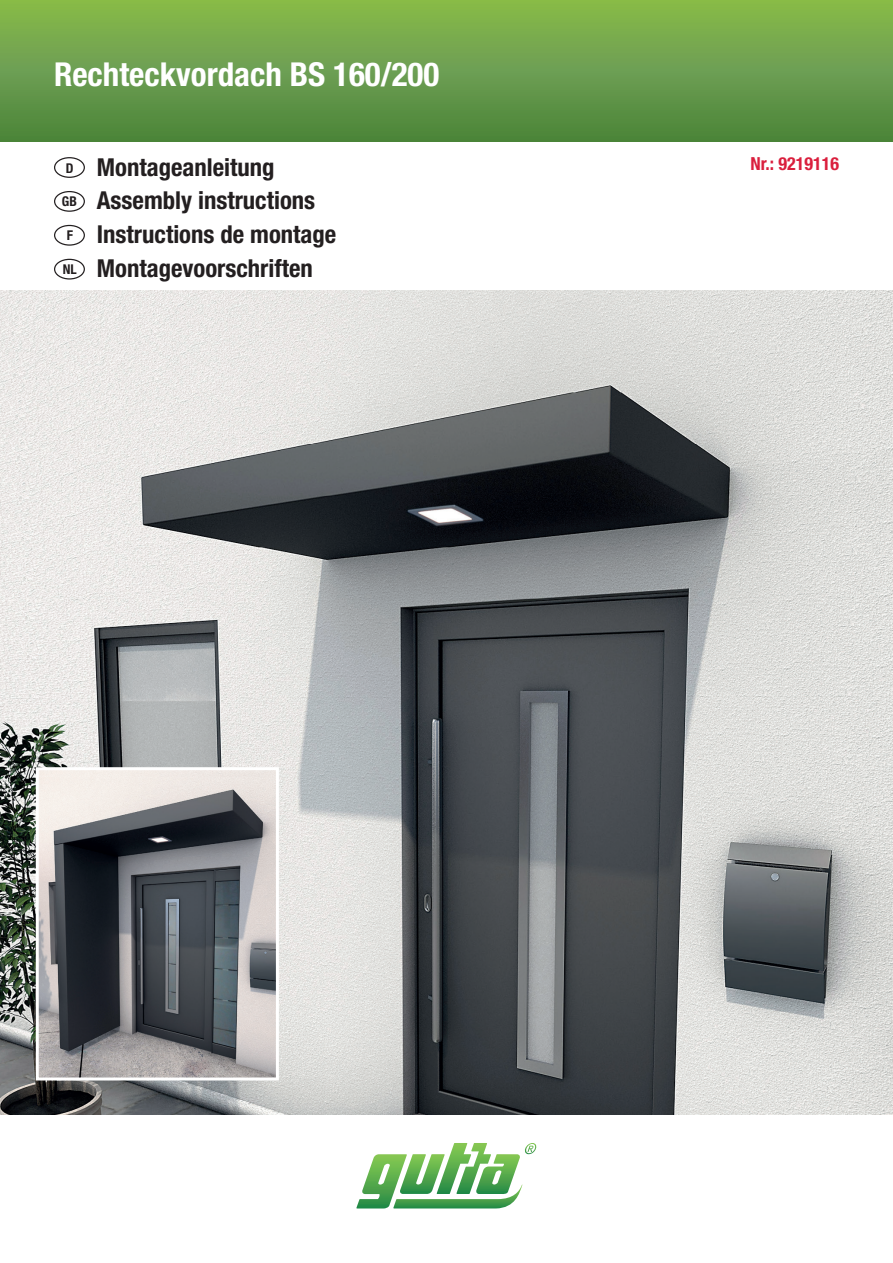
<style>
.page{position:relative;width:893px;height:1263px;background:#fff}
.page>*{position:absolute;margin:0;border:0;box-sizing:border-box;transform-origin:0 0}
.t1{font:700 condensed 33px "Helvetica Neue LT Pro";color:#fff}
.t2{font:700 condensed 24.75px/33.8px "Helvetica Neue LT Pro";color:#231f20}
.t3{font:700 condensed 18px "Helvetica Neue LT Pro";color:#da1f3d}
.t4{font:700 condensed 13.5px "Helvetica Neue LT Pro";color:#231f20}
</style>
<div class="page">
<img style="left:0;top:291px;width:893px;height:823px">
<img style="left:40px;top:771px;width:235px;height:305px">
<div style="left:36px;top:767px;width:243px;height:313px;border:3px solid #fff"></div>
<div style="left:54px;top:157px;width:31px;height:21px;border:1px solid #231f20;border-radius:50%"></div>
<div style="left:54px;top:191px;width:31px;height:21px;border:1px solid #231f20;border-radius:50%"></div>
<div style="left:54px;top:225px;width:31px;height:21px;border:1px solid #231f20;border-radius:50%"></div>
<div style="left:54px;top:259px;width:31px;height:21px;border:1px solid #231f20;border-radius:50%"></div>
<div style="left:0;top:0;width:893px;height:142px;background:linear-gradient(to bottom,#8abb51,#4c8441)"></div>
<img style="left:491px;top:1154px;width:29px;height:30px">
<img style="left:356px;top:1154px;width:44px;height:54px">
<img style="left:445px;top:1143px;width:11px;height:41px">
<img style="left:456px;top:1143px;width:35px;height:41px">
<img style="left:400px;top:1154px;width:45px;height:30px">
<img style="left:393px;top:1184px;width:129px;height:24px">
<svg style="left:525px;top:1143px;width:11px;height:11px"></svg>
<h1 class="t1" style="left:54px;top:56px;width:387px">Rechteckvordach BS 160/200</h1>
<p class="t4" style="left:66px;top:160px;width:9px">D</p>
<p class="t4" style="left:62px;top:193px;width:17px">GB</p>
<p class="t4" style="left:67px;top:228px;width:8px">F</p>
<p class="t4" style="left:63px;top:261px;width:15px">NL</p>
<p class="t2" style="left:97px;top:150px;width:241px">Montageanleitung<br>Assembly instructions<br>Instructions de montage<br>Montagevoorschriften</p>
<p class="t3" style="left:750px;top:153px;width:90px">Nr.: 9219116</p>
</div>
